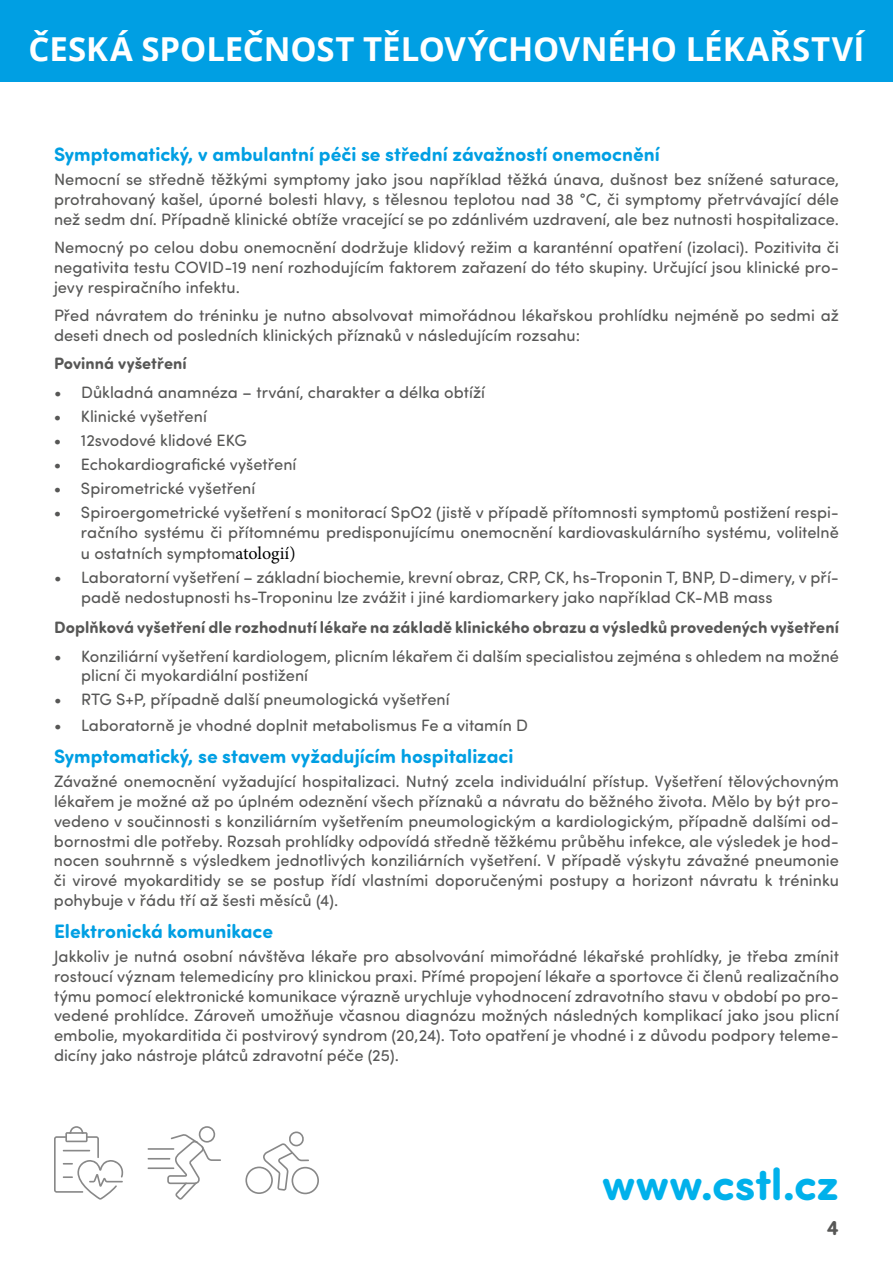
<style>
.page{position:relative;width:893px;height:1263px;background:#fff}
.page>*{position:absolute;margin:0;border:0;box-sizing:border-box;transform-origin:0 0}
.t1{font:700 45px "Sofia Pro Soft";letter-spacing:-.005em;color:#00b1eb}
.t2{font:700 33px "Open Sans";color:#fff}
.t3{font:700 21px "Sofia Pro Soft";color:#575756}
.t4{font:700 19.5px "Sofia Pro Soft";color:#009fe3}
.t5{font:16.5px/19.8px "Sofia Pro Soft";letter-spacing:.005em;color:#575756;text-align:justify}
.t6{font:700 16.5px "Sofia Pro Soft";letter-spacing:.005em;color:#575756}
.s1{font-family:"Minion Pro";font-size:18px;color:#000}
</style>
<div class="page">
<div style="left:0;top:0;width:893px;height:81px;background:#009fe3"></div>
<svg style="left:54px;top:1126px;width:69px;height:73px"></svg>
<svg style="left:148px;top:1126px;width:73px;height:73px"></svg>
<hr style="left:148px;top:1167px;width:26px;height:2px;background:#888">
<svg style="left:245px;top:1131px;width:74px;height:63px"></svg>
<h2 class="t2" style="left:29px;top:26px;width:837px">ČESKÁ SPOLEČNOST TĚLOVÝCHOVNÉHO LÉKAŘSTVÍ</h2>
<p class="t4" style="left:54px;top:140px;width:607px">Symptomatický, v ambulantní péči se střední závažností onemocnění</p>
<p class="t5" style="left:54px;top:169px;width:786px">Nemocní se středně těžkými symptomy jako jsou například těžká únava, dušnost bez snížené saturace, protrahovaný kašel, úporné bolesti hlavy, s tělesnou teplotou nad 38 °C, či symptomy přetrvávající déle než sedm dní. Případně klinické obtíže vracející se po zdánlivém uzdravení, ale bez nutnosti hospitalizace.</p>
<p class="t5" style="left:54px;top:237px;width:786px">Nemocný po celou dobu onemocnění dodržuje klidový režim a karanténní opatření (izolaci). Pozitivita či negativita testu COVID-19 není rozhodujícím faktorem zařazení do této skupiny. Určující jsou klinické pro&shy;jevy respiračního infektu.</p>
<p class="t5" style="left:54px;top:305px;width:786px">Před návratem do tréninku je nutno absolvovat mimořádnou lékařskou prohlídku nejméně po sedmi až deseti dnech od posledních klinických příznaků v následujícím rozsahu:</p>
<p class="t6" style="left:54px;top:351px;width:134px">Povinná vyšetření</p>
<p class="t5" style="left:54px;top:381px;width:433px">• Důkladná anamnéza – trvání, charakter a délka obtíží</p>
<p class="t5" style="left:54px;top:405px;width:154px">• Klinické vyšetření</p>
<p class="t5" style="left:54px;top:429px;width:194px">• 12svodové klidové EKG</p>
<p class="t5" style="left:54px;top:453px;width:244px">• Echokardiografické vyšetření</p>
<p class="t5" style="left:54px;top:477px;width:203px">• Spirometrické vyšetření</p>
<p class="t5" style="left:54px;top:501px;width:786px;text-align:right">• Spiroergometrické vyšetření s monitorací SpO2 (jistě v případě přítomnosti symptomů postižení respi&shy;račního systému či přítomnému predisponujícímu onemocnění kardiovaskulárního systému, volitelně</p>
<p class="t5" style="left:81px;top:543px;width:216px">u ostatních symptom<span class="s1">atologií)</span></p>
<p class="t5" style="left:81px;top:567px;width:759px;text-indent:-27px">• Laboratorní vyšetření – základní biochemie, krevní obraz, CRP, CK, hs-Troponin T, BNP, D-dimery, v pří&shy;padě nedostupnosti hs-Troponinu lze zvážit i jiné kardiomarkery jako například CK-MB mass</p>
<p class="t6" style="left:54px;top:615px;width:786px">Doplňková vyšetření dle rozhodnutí lékaře na základě klinického obrazu a výsledků provedených vyšetření</p>
<p class="t5" style="left:81px;top:645px;width:759px;text-indent:-27px">• Konziliární vyšetření kardiologem, plicním lékařem či dalším specialistou zejména s ohledem na možné plicní či myokardiální postižení</p>
<p class="t5" style="left:54px;top:689px;width:397px">• RTG S+P, případně další pneumologická vyšetření</p>
<p class="t5" style="left:54px;top:715px;width:476px">• Laboratorně je vhodné doplnit metabolismus Fe a vitamín D</p>
<p class="t4" style="left:54px;top:742px;width:461px">Symptomatický, se stavem vyžadujícím hospitalizaci</p>
<p class="t5" style="left:54px;top:771px;width:786px">Závažné onemocnění vyžadující hospitalizaci. Nutný zcela individuální přístup. Vyšetření tělovýchovným lékařem je možné až po úplném odeznění všech příznaků a návratu do běžného života. Mělo by být pro&shy;vedeno v součinnosti s konziliárním vyšetřením pneumologickým a kardiologickým, případně dalšími od&shy;bornostmi dle potřeby. Rozsah prohlídky odpovídá středně těžkému průběhu infekce, ale výsledek je hod&shy;nocen souhrnně s výsledkem jednotlivých konziliárních vyšetření. V případě výskytu závažné pneumonie či virové myokarditidy se se postup řídí vlastními doporučenými postupy a horizont návratu k tréninku pohybuje v řádu tří až šesti měsíců (4).</p>
<p class="t4" style="left:54px;top:917px;width:220px">Elektronická komunikace</p>
<p class="t5" style="left:54px;top:946px;width:786px">Jakkoliv je nutná osobní návštěva lékaře pro absolvování mimořádné lékařské prohlídky, je třeba zmínit rostoucí význam telemedicíny pro klinickou praxi. Přímé propojení lékaře a sportovce či členů realizačního týmu pomocí elektronické komunikace výrazně urychluje vyhodnocení zdravotního stavu v období po pro&shy;vedené prohlídce. Zároveň umožňuje včasnou diagnózu možných následných komplikací jako jsou plicní embolie, myokarditida či postvirový syndrom (20,24). Toto opatření je vhodné i z důvodu podpory teleme&shy;dicíny jako nástroje plátců zdravotní péče (25).</p>
<h1 class="t1" style="left:602px;top:1151px;width:238px">www.cstl.cz</h1>
<p class="t3" style="left:827px;top:1212px;width:14px">4</p>
</div>
